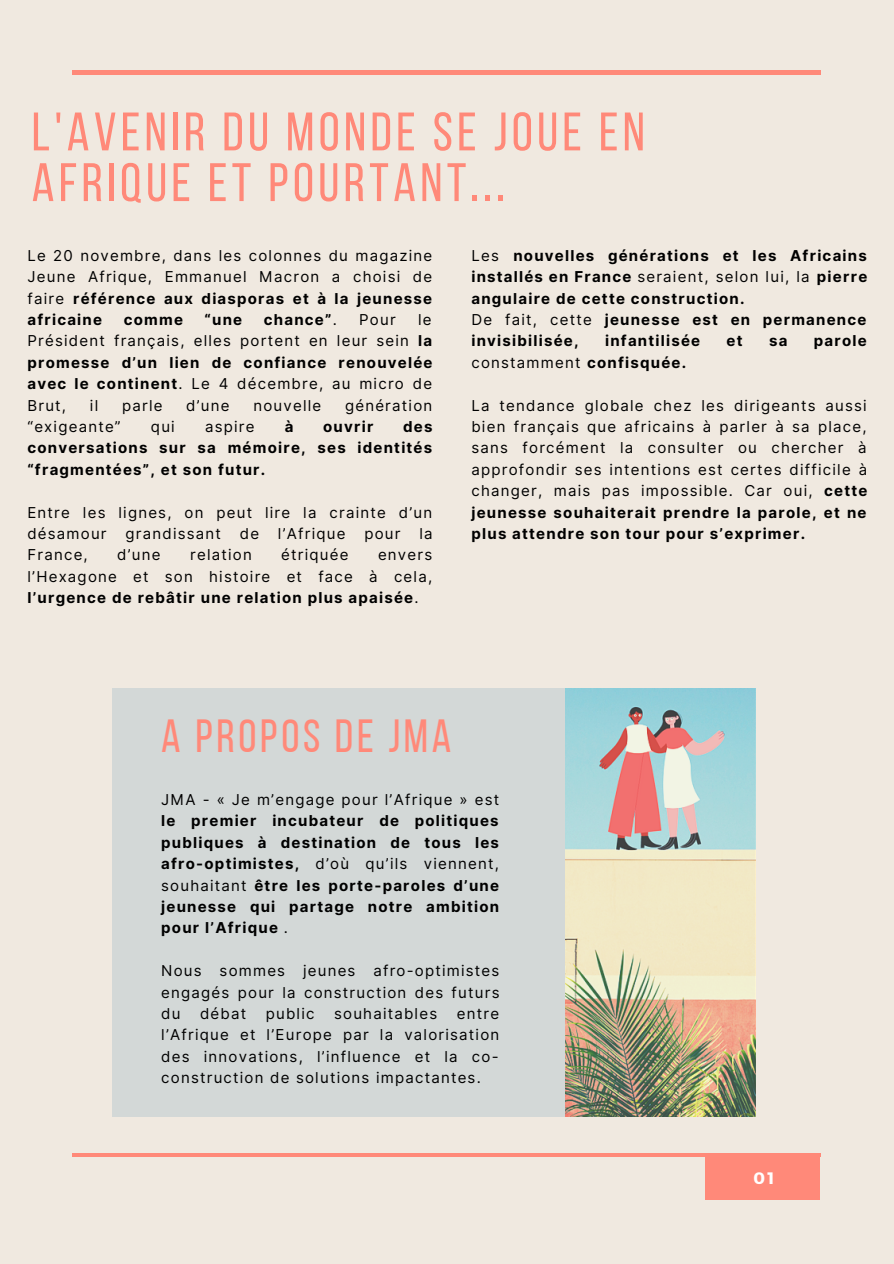
<style>
.page{position:relative;width:894px;height:1264px;background:#fff}
.page>*{position:absolute;margin:0;border:0;box-sizing:border-box;transform-origin:0 0}
.t1{font:54px/50.7px "Bebas Neue";letter-spacing:.08em;color:#ff8979}
.t2{font:46.35px "Bebas Neue";letter-spacing:.08em;color:#ff8979}
.t3{font:700 16.5px "Montserrat";color:#fff}
.t4{font:15px/21.5px "Inter";letter-spacing:.08em;color:#000;text-align:justify}
.t5{font:700 15px/21.5px "Inter";letter-spacing:.08em;color:#000;text-align:justify}
.s1{font-weight:700}
.s2{font-weight:400}
</style>
<div class="page">
<div style="left:0;top:0;width:893px;height:1263px;background:#f0e9e0"></div>
<hr style="left:72px;top:71px;width:748px;height:3px;background:#ff8979">
<div style="left:705px;top:1153px;width:115px;height:46px;background:#ff8979"></div>
<hr style="left:72px;top:1153px;width:748px;height:3px;background:#ff8979">
<div style="left:113px;top:689px;width:641px;height:427px;background:#d3d8d7"></div>
<img style="left:565px;top:689px;width:190px;height:427px">
<p class="t1" style="left:32px;top:111px;width:614px">L'AVENIR DU MONDE SE JOUE EN<br>AFRIQUE ET POURTANT...</p>
<p class="t4" style="left:27px;top:245px;width:406px">Le 20 novembre, dans les colonnes du magazine Jeune Afrique, Emmanuel Macron a choisi de faire <span class="s1">référence aux diasporas et à la jeunesse africaine</span></p>
<p class="t5" style="left:124px;top:309px;width:61px">comme</p>
<p class="t5" style="left:204px;top:309px;width:39px">“une</p>
<p class="t5" style="left:264px;top:309px;width:74px">chance”<span class="s2">.</span></p>
<p class="t4" style="left:359px;top:309px;width:38px">Pour</p>
<p class="t4" style="left:27px;top:309px;width:406px;text-indent:390px">le Président français, elles portent en leur sein <span class="s1">la promesse d’un lien de confiance renouvelée avec le continent</span>. Le 4 décembre, au micro de Brut,</p>
<p class="t4" style="left:90px;top:394px;width:10px">il</p>
<p class="t4" style="left:122px;top:394px;width:42px">parle</p>
<p class="t4" style="left:186px;top:394px;width:45px">d’une</p>
<p class="t4" style="left:253px;top:394px;width:69px">nouvelle</p>
<p class="t4" style="left:345px;top:394px;width:89px">génération</p>
<p class="t4" style="left:27px;top:416px;width:95px">“exigeante”</p>
<p class="t4" style="left:151px;top:416px;width:25px">qui</p>
<p class="t4" style="left:205px;top:416px;width:51px">aspire</p>
<p class="t5" style="left:285px;top:416px;width:10px">à</p>
<p class="t5" style="left:323px;top:416px;width:52px">ouvrir</p>
<p class="t5" style="left:27px;top:416px;width:406px;text-indent:375px">des conversations sur sa mémoire, ses identités “fragmentées”, et son futur.</p>
<p class="t4" style="left:27px;top:501px;width:406px">Entre les lignes, on peut lire la crainte d’un désamour</p>
<p class="t4" style="left:125px;top:523px;width:97px">grandissant</p>
<p class="t4" style="left:240px;top:523px;width:21px">de</p>
<p class="t4" style="left:278px;top:523px;width:69px">l’Afrique</p>
<p class="t4" style="left:364px;top:523px;width:38px">pour</p>
<p class="t4" style="left:419px;top:523px;width:15px">la</p>
<p class="t4" style="left:27px;top:544px;width:62px">France,</p>
<p class="t4" style="left:117px;top:544px;width:45px">d’une</p>
<p class="t4" style="left:190px;top:544px;width:63px">relation</p>
<p class="t4" style="left:281px;top:544px;width:69px">étriquée</p>
<p class="t4" style="left:27px;top:544px;width:406px;text-indent:350px">envers l’Hexagone et son histoire et face à cela, <span class="s1">l’urgence de rebâtir une relation plus apaisée</span>.</p>
<p class="t5" style="left:471px;top:245px;width:397px"><span class="s2">Les</span> nouvelles générations et les Africains installés en France <span class="s2">seraient, selon lui, la</span> pierre angulaire de cette construction.</p>
<p class="t5" style="left:471px;top:309px;width:396px"><span class="s2">De fait, cette</span> jeunesse est en permanence invisibilisée,</p>
<p class="t5" style="left:605px;top:330px;width:96px">infantilisée</p>
<p class="t5" style="left:726px;top:330px;width:17px">et</p>
<p class="t5" style="left:768px;top:330px;width:20px">sa</p>
<p class="t5" style="left:813px;top:330px;width:54px">parole</p>
<p class="t4" style="left:471px;top:351px;width:216px">constamment <span class="s1">confisquée.</span></p>
<p class="t4" style="left:471px;top:394px;width:397px">La tendance globale chez les dirigeants aussi bien français que africains à parler à sa place, sans forcément la consulter ou chercher à approfondir ses intentions est certes difficile à changer, mais pas impossible. Car oui, <span class="s1">cette jeunesse souhaiterait prendre la parole, et ne plus attendre son tour pour s’exprimer.</span></p>
<p class="t2" style="left:161px;top:717px;width:291px">A PROPOS DE JMA</p>
<p class="t5" style="left:161px;top:788px;width:339px"><span class="s2">JMA - « Je m’engage pour l’Afrique » est </span>le premier incubateur de politiques publiques à destination de tous les afro-optimistes, <span class="s2">d’où qu’ils viennent, souhaitant</span> être les porte-paroles d’une jeunesse qui partage notre ambition pour l’Afrique <span class="s2">.</span></p>
<p class="t4" style="left:161px;top:960px;width:340px">Nous sommes jeunes afro-optimistes engagés pour la construction des futurs du</p>
<p class="t4" style="left:200px;top:1002px;width:48px">débat</p>
<p class="t4" style="left:266px;top:1002px;width:50px">public</p>
<p class="t4" style="left:334px;top:1002px;width:104px">souhaitables</p>
<p class="t4" style="left:161px;top:1002px;width:339px;text-indent:295px">entre l’Afrique et l’Europe par la valorisation des innovations, l’influence et la co&shy;construction de solutions impactantes.</p>
<p class="t3" style="left:753px;top:1167px;width:22px">01</p>
</div>
